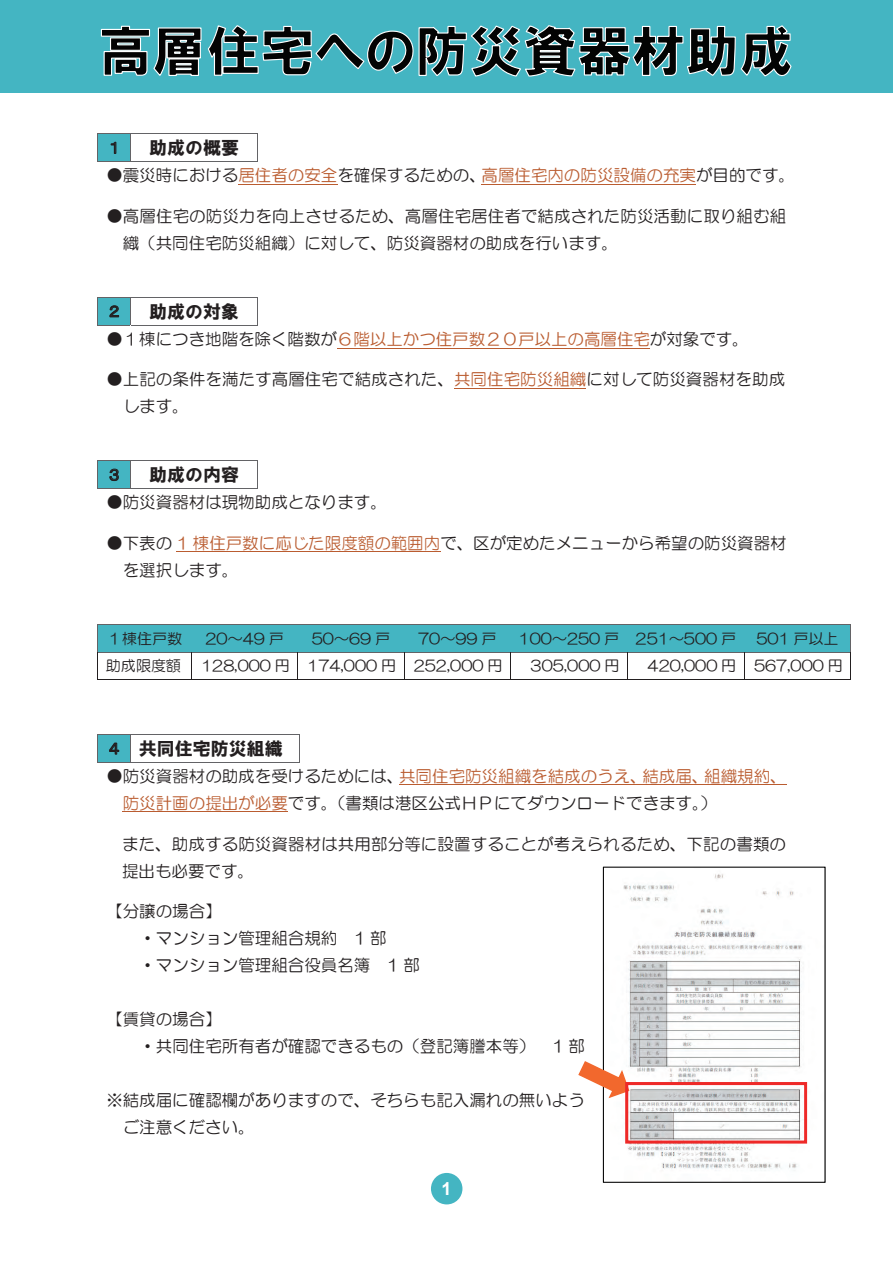
<style>
.page{position:relative;width:893px;height:1263px;background:#fff}
.page>*{position:absolute;margin:0;border:0;box-sizing:border-box;transform-origin:0 0}
.t1{font:18px "HGS Soei Kakugothic UB";color:#231f20}
.t2{font:700 18px "Arial";color:#fff}
.t3{font:16.5px/27px "HG Maru Gothic MPRO";letter-spacing:.005em;color:#231f20}
.t4{font:16.5px "MS Gothic";color:#231f20}
.t5{font:15px "HG Maru Gothic MPRO";color:#231f20}
.s1{color:#ba5c30}
.s2{font-family:"MS Gothic";font-size:16.5px}
</style>
<div class="page">
<div style="left:431px;top:1173px;width:31px;height:31px;background:#44b5c2;border-radius:50%"></div>
<div style="left:98px;top:134px;width:32px;height:27px;background:#44b5c2"></div>
<svg style="left:111px;top:142px;width:5px;height:12px"></svg>
<hr style="left:98px;top:133px;width:160px;height:1px;background:#636366">
<hr style="left:98px;top:161px;width:32px;height:1px;background:#636366">
<svg style="left:130px;top:134px;width:1px;height:28px"></svg>
<hr style="left:131px;top:161px;width:126px;height:1px;background:#636366">
<svg style="left:257px;top:134px;width:1px;height:28px"></svg>
<hr style="left:238px;top:184px;width:99px;height:1px;background:#ba5c30">
<hr style="left:481px;top:184px;width:215px;height:1px;background:#ba5c30">
<div style="left:98px;top:298px;width:32px;height:27px;background:#44b5c2"></div>
<svg style="left:110px;top:305px;width:9px;height:12px"></svg>
<hr style="left:98px;top:297px;width:160px;height:1px;background:#636366">
<hr style="left:98px;top:325px;width:32px;height:1px;background:#636366">
<svg style="left:130px;top:298px;width:1px;height:27px"></svg>
<hr style="left:131px;top:325px;width:126px;height:1px;background:#636366">
<svg style="left:257px;top:298px;width:1px;height:28px"></svg>
<hr style="left:454px;top:388px;width:132px;height:1px;background:#ba5c30">
<hr style="left:337px;top:348px;width:313px;height:1px;background:#ba5c30">
<div style="left:98px;top:461px;width:32px;height:27px;background:#44b5c2"></div>
<svg style="left:109px;top:469px;width:10px;height:12px"></svg>
<hr style="left:98px;top:460px;width:160px;height:1px;background:#636366">
<hr style="left:98px;top:488px;width:32px;height:1px;background:#636366">
<svg style="left:130px;top:461px;width:1px;height:28px"></svg>
<hr style="left:131px;top:488px;width:126px;height:1px;background:#636366">
<svg style="left:257px;top:461px;width:1px;height:28px"></svg>
<hr style="left:176px;top:551px;width:264px;height:1px;background:#ba5c30">
<div style="left:98px;top:625px;width:93px;height:27px;background:#44b5c2"></div>
<div style="left:191px;top:625px;width:107px;height:27px;background:#44b5c2"></div>
<div style="left:298px;top:625px;width:106px;height:27px;background:#44b5c2"></div>
<div style="left:404px;top:625px;width:106px;height:27px;background:#44b5c2"></div>
<div style="left:510px;top:625px;width:117px;height:27px;background:#44b5c2"></div>
<div style="left:627px;top:625px;width:117px;height:27px;background:#44b5c2"></div>
<div style="left:744px;top:625px;width:106px;height:27px;background:#44b5c2"></div>
<hr style="left:98px;top:624px;width:753px;height:1px;background:#636366">
<hr style="left:98px;top:652px;width:753px;height:1px;background:#636366">
<hr style="left:98px;top:679px;width:93px;height:1px;background:#231f20">
<svg style="left:191px;top:652px;width:1px;height:28px"></svg>
<hr style="left:192px;top:679px;width:105px;height:1px;background:#231f20">
<svg style="left:297px;top:652px;width:1px;height:28px"></svg>
<hr style="left:298px;top:679px;width:106px;height:1px;background:#231f20">
<svg style="left:404px;top:652px;width:1px;height:27px"></svg>
<hr style="left:404px;top:679px;width:106px;height:1px;background:#231f20">
<svg style="left:510px;top:652px;width:1px;height:28px"></svg>
<hr style="left:511px;top:679px;width:116px;height:1px;background:#231f20">
<svg style="left:627px;top:652px;width:1px;height:28px"></svg>
<hr style="left:628px;top:679px;width:116px;height:1px;background:#231f20">
<svg style="left:744px;top:652px;width:1px;height:28px"></svg>
<hr style="left:745px;top:679px;width:105px;height:1px;background:#231f20">
<svg style="left:850px;top:625px;width:1px;height:55px"></svg>
<div style="left:98px;top:735px;width:32px;height:27px;background:#44b5c2"></div>
<svg style="left:109px;top:743px;width:10px;height:11px"></svg>
<hr style="left:98px;top:734px;width:202px;height:1px;background:#636366">
<hr style="left:98px;top:762px;width:32px;height:1px;background:#636366">
<svg style="left:130px;top:735px;width:1px;height:28px"></svg>
<hr style="left:131px;top:762px;width:169px;height:1px;background:#636366">
<hr style="left:399px;top:784px;width:388px;height:1px;background:#ba5c30">
<hr style="left:123px;top:811px;width:165px;height:1px;background:#ba5c30">
<div style="left:0;top:0;width:893px;height:92px;background:#44b5c2"></div>
<svg style="left:100px;top:25px;width:692px;height:52px"></svg>
<svg style="left:603px;top:867px;width:223px;height:316px"></svg>
<svg style="left:578px;top:1061px;width:229px;height:82px"></svg>
<p class="t4" style="left:106px;top:139px;width:18px">１</p>
<p class="t1" style="left:149px;top:139px;width:91px">助成の概要</p>
<p class="t3" style="left:106px;top:162px;width:690px">●震災時における<span class="s1">居住者の安全</span>を確保するための、<span class="s1">高層住宅内の防災設備の充実</span>が目的です。</p>
<p class="t3" style="left:123px;top:202px;width:665px;text-indent:-16px">●高層住宅の防災力を向上させるため、高層住宅居住者で結成された防災活動に取り組む組織（共同住宅防災組織）に対して、防災資器材の助成を行います。</p>
<p class="t4" style="left:106px;top:303px;width:18px">２</p>
<p class="t1" style="left:149px;top:302px;width:91px">助成の対象</p>
<p class="t3" style="left:106px;top:326px;width:644px">●１棟につき地階を除く階数が<span class="s1">６階以上かつ住戸数２０戸以上の高層住宅</span>が対象です。</p>
<p class="t3" style="left:123px;top:366px;width:664px;text-indent:-16px">●上記の条件を満たす高層住宅で結成された、<span class="s1">共同住宅防災組織</span>に対して防災資器材を助成します。</p>
<p class="t4" style="left:106px;top:466px;width:18px">３</p>
<p class="t1" style="left:149px;top:466px;width:91px">助成の内容</p>
<p class="t3" style="left:106px;top:489px;width:282px">●防災資器材は現物助成となります。</p>
<p class="t3" style="left:123px;top:529px;width:665px;text-indent:-16px">●下表の <span class="s1">1 棟住戸数に応じた限度額の範囲内</span>で、区が定めたメニューから希望の防災資器材を選択します。</p>
<p class="t5" style="left:107px;top:631px;width:77px">１棟住戸数</p>
<p class="t5" style="left:205px;top:631px;width:80px">20～49 戸</p>
<p class="t5" style="left:312px;top:631px;width:80px">50～69 戸</p>
<p class="t5" style="left:418px;top:631px;width:80px">70～99 戸</p>
<p class="t5" style="left:519px;top:631px;width:219px">100～250 戸 251～500 戸</p>
<p class="t5" style="left:756px;top:631px;width:84px">501 戸以上</p>
<p class="t5" style="left:106px;top:658px;width:77px">助成限度額</p>
<p class="t5" style="left:201px;top:658px;width:303px">128,000 円 174,000 円 252,000 円</p>
<p class="t5" style="left:531px;top:658px;width:90px">305,000 円</p>
<p class="t5" style="left:648px;top:658px;width:197px">420,000 円 567,000 円</p>
<p class="t1" style="left:106px;top:739px;width:178px"><span class="s2">４</span> 共同住宅防災組織</p>
<p class="t3" style="left:123px;top:763px;width:665px;text-indent:-16px">●防災資器材の助成を受けるためには、<span class="s1">共同住宅防災組織を結成のうえ、結成届、組織規約、防災計画の提出が必要</span>です。（書類は港区公式ＨＰにてダウンロードできます。）</p>
<p class="t3" style="left:122px;top:830px;width:665px">また、助成する防災資器材は共用部分等に設置することが考えられるため、下記の書類の提出も必要です。</p>
<p class="t3" style="left:139px;top:898px;width:282px;text-indent:-33px">【分譲の場合】<br>・マンション管理組合規約 1 部<br>・マンション管理組合役員名簿 1 部</p>
<p class="t3" style="left:139px;top:1006px;width:447px;text-indent:-33px">【賃貸の場合】<br>・共同住宅所有者が確認できるもの（登記簿謄本等） 1 部</p>
<p class="t3" style="left:123px;top:1087px;width:463px;text-indent:-16px">※結成届に確認欄がありますので、そちらも記入漏れの無いようご注意ください。</p>
<p class="t2" style="left:441px;top:1177px;width:12px">1</p>
</div>
